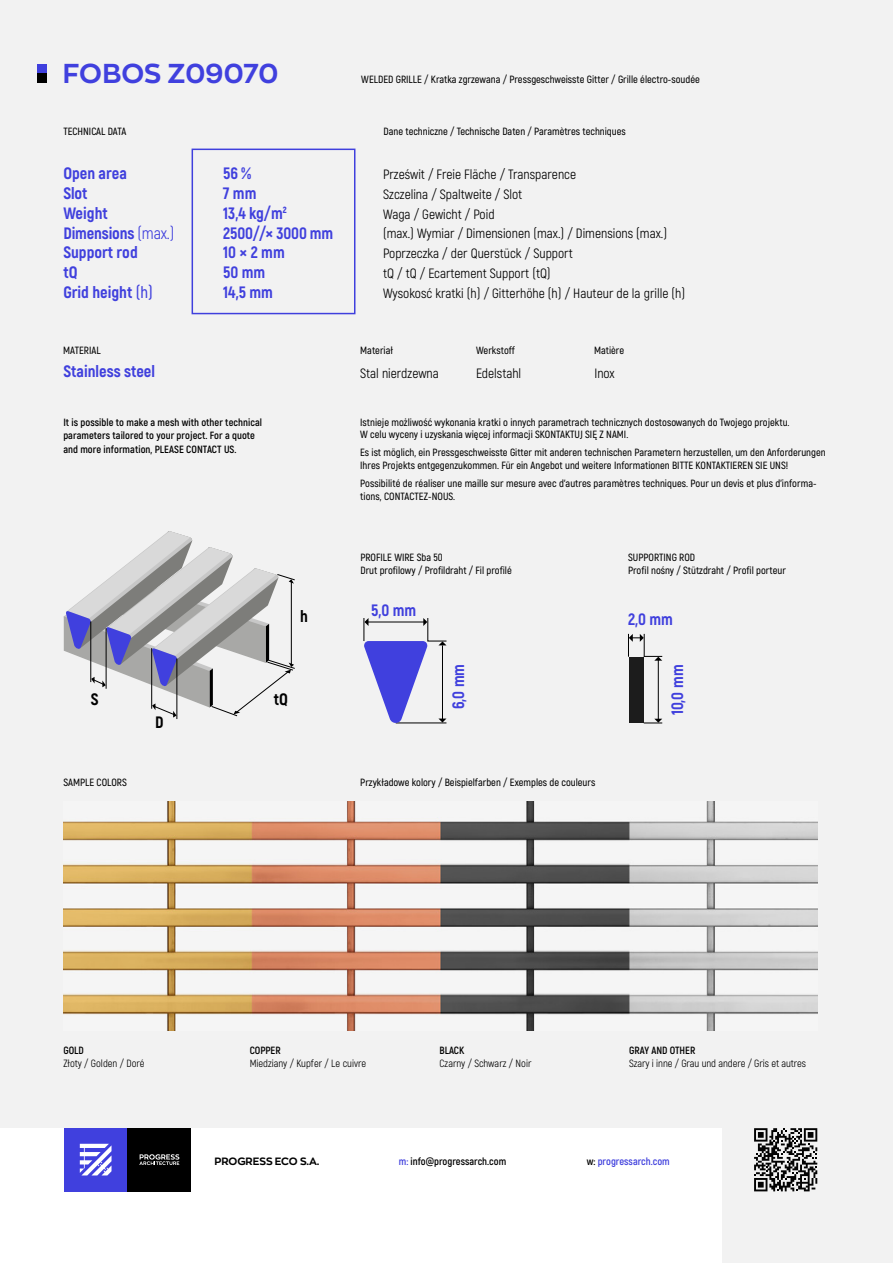
<style>
.page{position:relative;width:893px;height:1263px;background:#fff}
.page>*{position:absolute;margin:0;border:0;box-sizing:border-box;transform-origin:0 0}
.t1{font:700 27px "Zona Pro";letter-spacing:.005em;color:#4040de}
.t2{font:800 16.5px/19.8px "Akrobat";color:#4040dd}
.t3{font:800 16.5px "Akrobat";color:#000}
.t4{font:13.5px/19.6px "Akrobat";color:#000}
.t5{font:600 10.5px/12.6px "Akrobat";color:#000}
.t6{font:700 10.5px/13.5px "Akrobat";letter-spacing:.005em;color:#000}
.t7{font:10.5px "Akrobat";color:#000}
.t8{font:700 10.5px "Akrobat";color:#4040dd}
.t9{font:700 10.5px "Zona Pro";color:#000}
.s1{font-weight:400}
.s2{font-weight:600}
.s3{color:#4040dd}
.s4{color:#000}
</style>
<div class="page">
<div style="left:0;top:0;width:893px;height:1128px;background:#f2f2f2"></div>
<div style="left:64px;top:1128px;width:64px;height:63px;background:#4040de"></div>
<div style="left:128px;top:1128px;width:63px;height:63px;background:#000"></div>
<svg style="left:80px;top:1144px;width:32px;height:31px"></svg>
<svg style="left:139px;top:1154px;width:40px;height:11px"></svg>
<div style="left:38px;top:64px;width:9px;height:9px;background:#4040de"></div>
<div style="left:38px;top:73px;width:9px;height:10px;background:#000"></div>
<div style="left:192px;top:149px;width:163px;height:165px;border:2px solid #4040dd"></div>
<div style="left:723px;top:1113px;width:170px;height:150px;background:#f2f2f2"></div>
<svg style="left:754px;top:1128px;width:63px;height:63px"></svg>
<img style="left:64px;top:801px;width:753px;height:230px">
<div style="left:629px;top:657px;width:15px;height:66px;background:#1c1c1c"></div>
<hr style="left:658px;top:660px;width:1px;height:59px;background:#000">
<svg style="left:628px;top:634px;width:34px;height:27px"></svg>
<svg style="left:644px;top:719px;width:18px;height:5px"></svg>
<svg style="left:363px;top:618px;width:84px;height:106px"></svg>
<svg style="left:64px;top:531px;width:231px;height:188px"></svg>
<h1 class="t1" style="left:63px;top:55px;width:217px">FOBOS Z09070</h1>
<p class="t5" style="left:63px;top:125px;width:65px">TECHNICAL DATA</p>
<h2 class="t2" style="left:63px;top:163px;width:112px">Open area<br>Slot<br>Weight<br>Dimensions <span class="s1">(max.)<br></span>Support rod<br>tQ<br>Grid height <span class="s2">(h)</span></h2>
<h2 class="t2" style="left:223px;top:163px;width:112px">56 %<br>7 mm<br>13,4 kg/m<sup>2<br></sup>2500//× 3000 mm<br>10 × 2 mm<br>50 mm<br>14,5 mm</h2>
<p class="t5" style="left:361px;top:73px;width:340px">WELDED GRILLE / Kratka zgrzewana / Pressgeschweisste Gitter / Grille électro-soudée</p>
<p class="t5" style="left:383px;top:125px;width:244px">Dane techniczne / Technische Daten / Paramètres techniques</p>
<p class="t4" style="left:383px;top:165px;width:304px">Prześwit / Freie Fläche / Transparence<br>Szczelina / Spaltweite / Slot<br>Waga / Gewicht / Poid<br>(max.) Wymiar / Dimensionen (max.) / Dimensions (max.)<br>Poprzeczka / der Querstück / Support<br>tQ / tQ / Ecartement Support (tQ)<br>Wysokosć kratki (h) / Gitterhöhe (h) / Hauteur de la grille (h)</p>
<p class="t5" style="left:63px;top:344px;width:39px">MATERIAL</p>
<p class="t5" style="left:360px;top:344px;width:34px">Materiał</p>
<p class="t5" style="left:476px;top:344px;width:40px">Werkstoff</p>
<p class="t5" style="left:594px;top:344px;width:32px">Matière</p>
<h2 class="t2" style="left:63px;top:362px;width:93px">Stainless steel</h2>
<p class="t4" style="left:360px;top:363px;width:80px">Stal nierdzewna</p>
<p class="t4" style="left:476px;top:363px;width:47px">Edelstahl</p>
<p class="t4" style="left:594px;top:363px;width:22px">Inox</p>
<p class="t6" style="left:63px;top:415px;width:200px">It is possible to make a mesh with other technical parameters tailored to your project. For a quote and more information, PLEASE CONTACT US.</p>
<p class="t5" style="left:360px;top:416px;width:431px">Istnieje możliwość wykonania kratki o innych parametrach technicznych dostosowanych do Twojego projektu.<br>W celu wyceny i uzyskania więcej informacji SKONTAKTUJ SIĘ Z NAMI.</p>
<p class="t5" style="left:360px;top:446px;width:467px">Es ist möglich, ein Pressgeschweisste Gitter mit anderen technischen Parametern herzustellen, um den Anforderungen<br>Ihres Projekts entgegenzukommen. Für ein Angebot und weitere Informationen BITTE KONTAKTIEREN SIE UNS!</p>
<p class="t5" style="left:360px;top:477px;width:458px">Possibilité de réaliser une maille sur mesure avec d'autres paramètres techniques. Pour un devis et plus d'informa&shy;tions, CONTACTEZ-NOUS.</p>
<h2 class="t3" style="left:91px;top:689px;width:9px">S</h2>
<h2 class="t3" style="left:155px;top:712px;width:10px">D</h2>
<h2 class="t3" style="left:274px;top:688px;width:16px">tQ</h2>
<p class="t5" style="left:360px;top:551px;width:153px">PROFILE WIRE Sba 50<br>Drut profilowy / Profildraht / Fil profilé</p>
<p class="t5" style="left:628px;top:551px;width:159px">SUPPORTING ROD<br>Profil nośny / Stützdraht / Profil porteur</p>
<h2 class="t2" style="left:371px;top:600px;width:47px">5,0 mm</h2>
<h2 class="t3" style="left:300px;top:606px;width:9px">h</h2>
<h2 class="t2" style="left:628px;top:609px;width:46px">2,0 mm</h2>
<h2 class="t2" style="left:667px;top:715px;width:52px;rotate:-90deg">10,0 mm</h2>
<h2 class="t2" style="left:448px;top:709px;width:47px;rotate:-90deg">6,0 mm</h2>
<p class="t5" style="left:63px;top:775px;width:65px">SAMPLE COLORS</p>
<p class="t5" style="left:360px;top:775px;width:237px">Przykładowe kolory / Beispielfarben / Exemples de couleurs</p>
<p class="t6" style="left:63px;top:1044px;width:22px">GOLD</p>
<p class="t7" style="left:63px;top:1057px;width:83px">Złoty / Golden / Doré</p>
<p class="t6" style="left:250px;top:1044px;width:33px">COPPER</p>
<p class="t7" style="left:250px;top:1057px;width:118px">Miedziany / Kupfer / Le cuivre</p>
<p class="t6" style="left:440px;top:1044px;width:26px">BLACK</p>
<p class="t7" style="left:440px;top:1057px;width:93px">Czarny / Schwarz / Noir</p>
<p class="t6" style="left:629px;top:1044px;width:68px">GRAY AND OTHER</p>
<p class="t7" style="left:629px;top:1057px;width:178px">Szary i inne / Grau und andere / Gris et autres</p>
<p class="t9" style="left:215px;top:1154px;width:107px">PROGRESS ECO S.A.</p>
<p class="t6" style="left:399px;top:1155px;width:109px"><span class="s3">m:</span> info@progressarch.com</p>
<p class="t8" style="left:587px;top:1155px;width:84px"><span class="s4">w:</span> progressarch.com</p>
</div>
